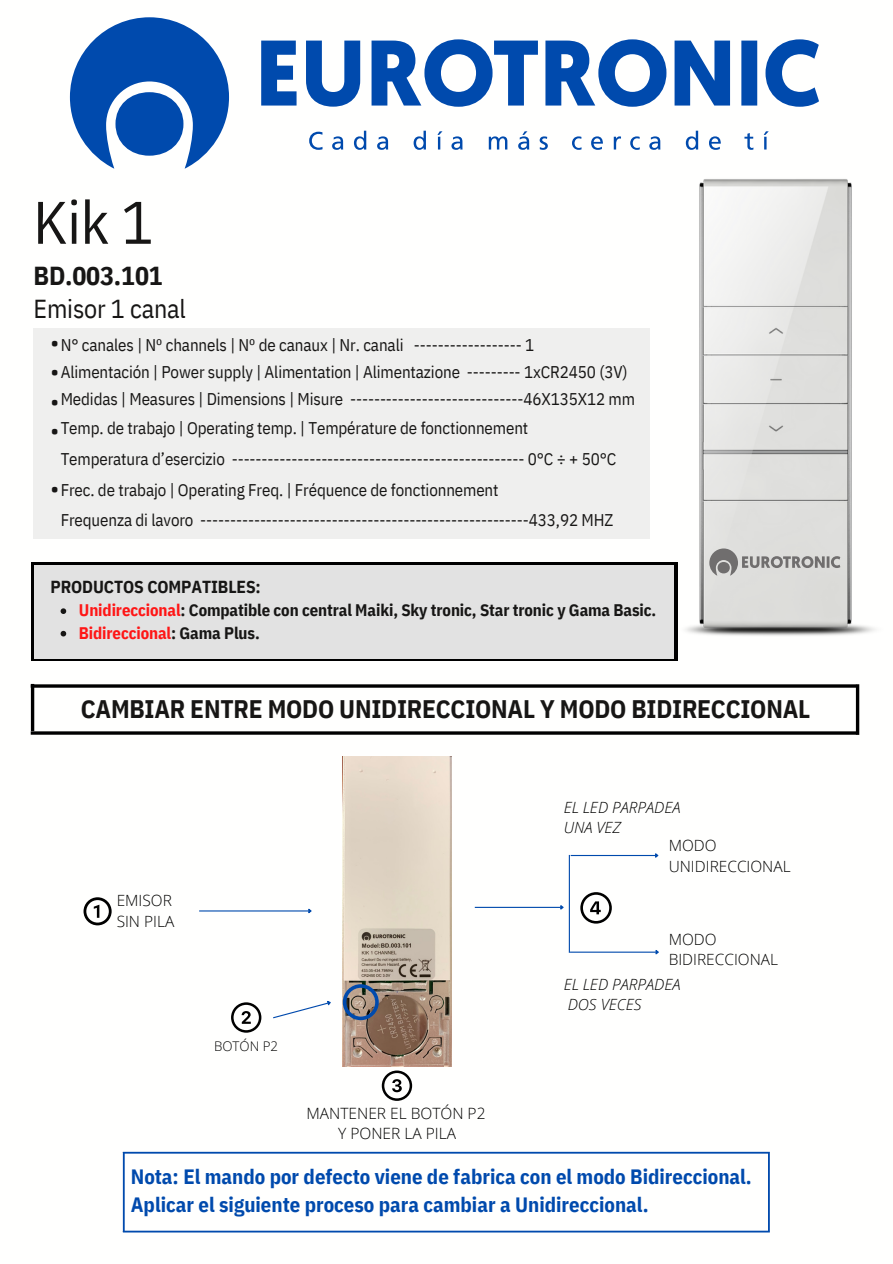
<style>
.page{position:relative;width:893px;height:1264px;background:#fff}
.page>*{position:absolute;margin:0;border:0;box-sizing:border-box;transform-origin:0 0}
.t1{font:60px "IBM Plex Sans Cond";color:#171615}
.t2{font:25.95px "IBM Plex Sans Cond";letter-spacing:-.005em;color:#171615}
.t3{font:700 25.95px "IBM Plex Sans Cond";letter-spacing:-.005em;color:#171615}
.t4{font:700 25.35px "IBM Plex Sans Cond";letter-spacing:-.01em;color:#171615}
.t5{font:24.15px/29.2px "IBM Plex Sans Cond";color:#171615;text-align:justify}
.t6{font:700 20.7px/28.3px "IBM Plex Sans Cond";color:#004aad}
.t7{font:700 17.4px "IBM Plex Sans Cond";letter-spacing:-.005em;color:#171615}
.t8{font:16.95px/30.6px "IBM Plex Sans Cond";letter-spacing:-.005em;color:#171615}
.t9{font:700 16.8px/22.5px "IBM Plex Sans Cond";letter-spacing:-.005em;color:#171615}
.t10{font:300 15.6px/20.5px "Open Sans";color:#000;text-align:center}
.t11{font:300 15.45px/20.5px "Open Sans";color:#000}
.t12{font:italic 300 15.45px/20.5px "Open Sans";color:#000}
.t13{font:300 13.35px "Open Sans";color:#000}
.s1{color:#ff1616}
</style>
<div class="page">
<svg style="left:70px;top:17px;width:159px;height:152px"></svg>
<div style="left:115px;top:92px;width:68px;height:64px;background:#004aad;border-radius:50%"></div>
<svg style="left:309px;top:131px;width:352px;height:18px"></svg>
<svg style="left:261px;top:39px;width:558px;height:68px"></svg>
<div style="left:34px;top:329px;width:616px;height:210px;background:#efefee"></div>
<img style="left:676px;top:92px;width:200px;height:569px">
<svg style="left:709px;top:548px;width:131px;height:27px;background:#b9b8b6"></svg>
<div style="left:31px;top:562px;width:646px;height:99px;background:#000"></div>
<div style="left:34px;top:565px;width:639px;height:94px;background:#e2e2e2"></div>
<svg style="left:61px;top:608px;width:5px;height:6px"></svg>
<svg style="left:61px;top:631px;width:5px;height:5px"></svg>
<hr style="left:199px;top:910px;width:109px;height:1px;background:#004aad">
<svg style="left:307px;top:908px;width:5px;height:6px"></svg>
<hr style="left:475px;top:906px;width:85px;height:2px;background:#004aad">
<svg style="left:559px;top:905px;width:5px;height:5px"></svg>
<hr style="left:568px;top:855px;width:2px;height:97px;background:#004aad">
<hr style="left:570px;top:855px;width:85px;height:1px;background:#004aad">
<svg style="left:654px;top:853px;width:5px;height:5px"></svg>
<hr style="left:570px;top:951px;width:85px;height:1px;background:#004aad">
<svg style="left:654px;top:950px;width:5px;height:5px"></svg>
<img style="left:343px;top:757px;width:109px;height:309px">
<svg style="left:343px;top:984px;width:36px;height:36px"></svg>
<svg style="left:273px;top:1001px;width:58px;height:18px"></svg>
<hr style="left:123px;top:1153px;width:2px;height:77px;background:#004aad">
<hr style="left:768px;top:1153px;width:1px;height:77px;background:#004aad">
<hr style="left:123px;top:1151px;width:646px;height:2px;background:#004aad">
<hr style="left:123px;top:1230px;width:646px;height:2px;background:#004aad">
<hr style="left:31px;top:684px;width:825px;height:3px;background:#000">
<hr style="left:31px;top:684px;width:3px;height:47px;background:#000">
<hr style="left:31px;top:731px;width:825px;height:3px;background:#000">
<svg style="left:855px;top:684px;width:4px;height:51px"></svg>
<svg style="left:83px;top:897px;width:29px;height:28px"></svg>
<svg style="left:231px;top:1002px;width:30px;height:30px"></svg>
<svg style="left:382px;top:1070px;width:30px;height:30px"></svg>
<svg style="left:580px;top:892px;width:31px;height:31px"></svg>
<h1 class="t1" style="left:33px;top:182px;width:122px">Kik 1</h1>
<h2 class="t3" style="left:34px;top:258px;width:131px">BD.003.101</h2>
<h2 class="t2" style="left:34px;top:291px;width:154px">Emisor 1 canal</h2>
<p class="t8" style="left:61px;top:330px;width:576px;line-height:27.5px">N° canales | Nº channels | Nº de canaux | Nr. canali ------------------ 1<br>Alimentación | Power supply | Alimentation | Alimentazione --------- 1xCR2450 (3V)<br>Medidas | Measures | Dimensions | Misure -----------------------------46X135X12 mm</p>
<p class="t8" style="left:61px;top:413px;width:557px">Temp. de trabajo | Operating temp. | Température de fonctionnement Temperatura d’esercizio ------------------------------------------------- 0°C ÷ + 50°C Frec. de trabajo | Operating Freq. | Fréquence de fonctionnement<br>Frequenza di lavoro -------------------------------------------------------433,92 MHZ</p>
<h3 class="t5" style="left:50px;top:327px;width:10px">• • • •</h3>
<h3 class="t5" style="left:50px;top:473px;width:10px">•</h3>
<p class="t7" style="left:50px;top:574px;width:212px">PRODUCTOS COMPATIBLES:</p>
<p class="t9" style="left:79px;top:598px;width:579px"><span class="s1">Unidireccional</span>: Compatible con central Maiki, Sky tronic, Star tronic y Gama Basic.<br><span class="s1">Bidireccional</span>: Gama Plus.</p>
<h3 class="t4" style="left:81px;top:692px;width:731px">CAMBIAR ENTRE MODO UNIDIRECCIONAL Y MODO BIDIRECCIONAL</h3>
<p class="t11" style="left:117px;top:890px;width:59px">EMISOR<br>SIN PILA</p>
<p class="t13" style="left:214px;top:1036px;width:65px">BOTÓN P2</p>
<p class="t10" style="left:306px;top:1102px;width:180px">MANTENER EL BOTÓN P2<br>Y PONER LA PILA</p>
<p class="t12" style="left:563px;top:796px;width:118px">EL LED PARPADEA<br>UNA VEZ</p>
<p class="t11" style="left:668px;top:834px;width:123px">MODO<br>UNIDIRECCIONAL</p>
<p class="t11" style="left:668px;top:928px;width:111px">MODO<br>BIDIRECCIONAL</p>
<p class="t12" style="left:563px;top:973px;width:118px">EL LED PARPADEA<br>DOS VECES</p>
<p class="t6" style="left:131px;top:1161px;width:622px">Nota: El mando por defecto viene de fabrica con el modo Bidireccional.<br>Aplicar el siguiente proceso para cambiar a Unidireccional.</p>
</div>
